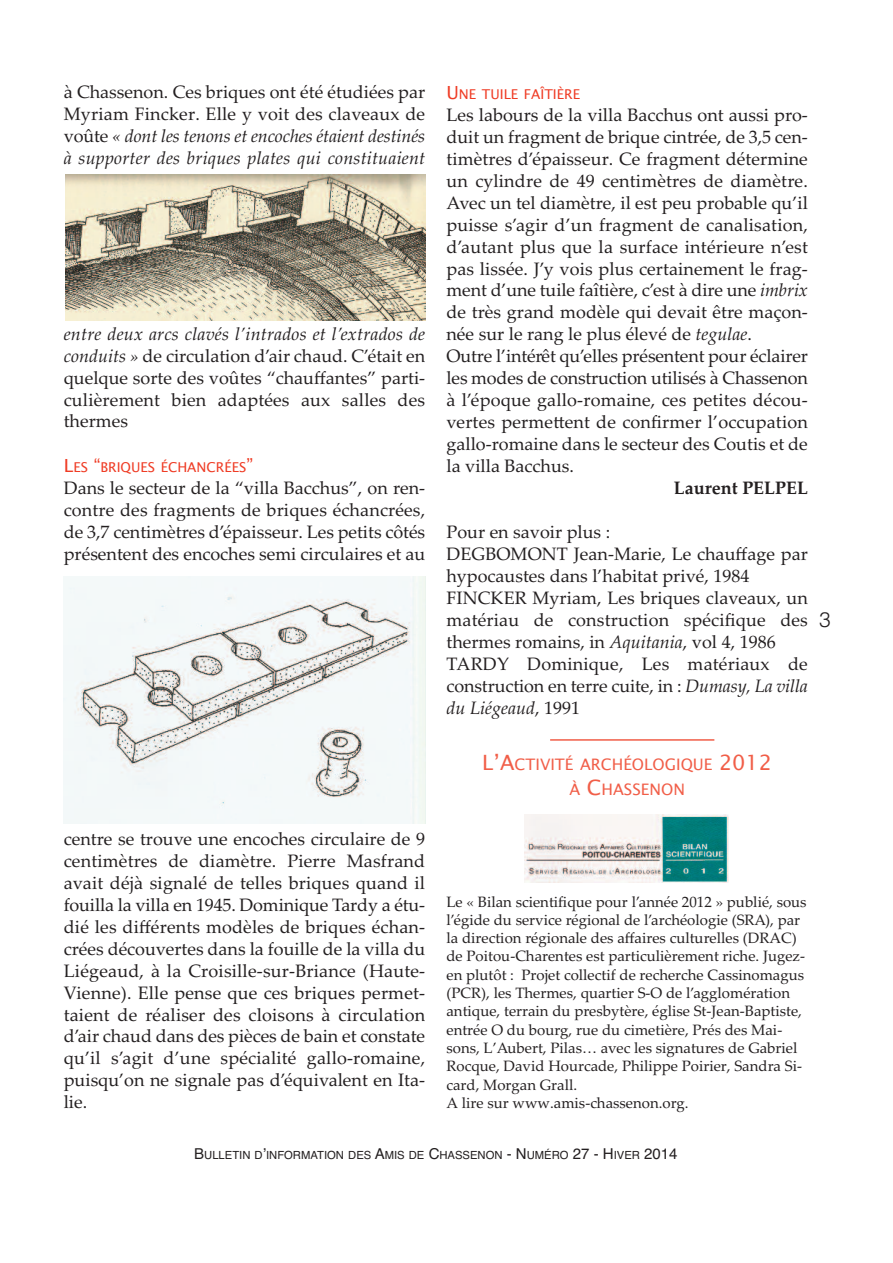
<style>
.page{position:relative;width:893px;height:1263px;background:#fff}
.page>*{position:absolute;margin:0;border:0;box-sizing:border-box;transform-origin:0 0}
.t1{font:300 21px "Helvetica";color:#231f20}
.t2{font:18px/21.9px "Palatino Linotype";color:#231f20;text-align:justify}
.t3{font:italic 18px/21.9px "Palatino Linotype";letter-spacing:.01em;color:#231f20;text-align:justify}
.t4{font:700 18px "Palatino Linotype";color:#231f20}
.t5{font:15.75px/25.2px "Lucida Sans";color:#f15e48;text-align:center}
.t6{font:15px/18.3px "Palatino Linotype";color:#231f20}
.t7{font:13.5px "Lucida Sans";color:#ef3c25}
.t8{font:11.25px "Helvetica";color:#231f20}
.s1{font-style:normal}
.s2{font-style:italic}
.s3{font-size:18px}
.s4{font-size:21px}
.s5{font-size:15px}
</style>
<div class="page">
<img style="left:65px;top:174px;width:360px;height:147px">
<img style="left:64px;top:577px;width:361px;height:246px">
<hr style="left:550px;top:739px;width:164px;height:2px;background:#f15e48">
<img style="left:525px;top:814px;width:203px;height:68px">
<p class="t3" style="left:64px;top:81px;width:363px"><span class="s1">à Chassenon. Ces briques ont été étudiées par Myriam Fincker. Elle y voit des claveaux de voûte</span> « dont les tenons et encoches étaient destinés à supporter des briques plates qui constituaient</p>
<p class="t2" style="left:64px;top:322px;width:363px"><span class="s2">entre deux arcs clavés l’intrados et l’extrados de conduits »</span> de circulation d’air chaud. C’était en quelque sorte des voûtes “chauffantes” parti&shy;culièrement bien adaptées aux salles des thermes</p>
<p class="t7" style="left:64px;top:459px;width:191px"><span class="s3">L</span>ES <span class="s3">“</span>BRIQUES ÉCHANCRÉES<span class="s3">”</span></p>
<p class="t2" style="left:64px;top:476px;width:363px">Dans le secteur de la “villa Bacchus”, on ren&shy;contre des fragments de briques échancrées, de 3,7 centimètres d’épaisseur. Les petits côtés présentent des encoches semi circulaires et au</p>
<p class="t7" style="left:446px;top:86px;width:135px"><span class="s3">U</span>NE TUILE FAÎTIÈRE</p>
<p class="t2" style="left:446px;top:104px;width:363px;text-align:left">Les labours de la villa Bacchus ont aussi pro&shy;duit un fragment de brique cintrée, de 3,5 cen&shy;timètres d’épaisseur. Ce fragment détermine un cylindre de 49 centimètres de diamètre.<br>Avec un tel diamètre, il est peu probable qu’il puisse s’agir d’un fragment de canalisation, d’autant plus que la surface intérieure n’est pas lissée. J’y vois plus certainement le frag&shy;ment d’une tuile faîtière, c’est à dire une <span class="s2">imbrix </span>de très grand modèle qui devait être maçon&shy;née sur le rang le plus élevé de <span class="s2">tegulae</span>.<br>Outre l’intérêt qu’elles présentent pour éclairer les modes de construction utilisés à Chassenon à l’époque gallo-romaine, ces petites décou&shy;vertes permettent de confirmer l’occupation gallo-romaine dans le secteur des Coutis et de la villa Bacchus.</p>
<p class="t4" style="left:674px;top:477px;width:135px">Laurent PELPEL</p>
<p class="t2" style="left:446px;top:521px;width:363px;text-align:left">Pour en savoir plus :<br>DEGBOMONT Jean-Marie, Le chauffage par hypocaustes dans l’habitat privé, 1984<br>FINCKER Myriam, Les briques claveaux, un matériau de construction spécifique des thermes romains, in <span class="s2">Aquitania</span>, vol 4, 1986<br>TARDY Dominique, Les matériaux de construction en terre cuite, in : <span class="s2">Dumasy, La villa du Liégeaud</span>, 1991</p>
<p class="t1" style="left:819px;top:607px;width:13px">3</p>
<p class="t5" style="left:482px;top:752px;width:291px"><span class="s4">L’A</span>CTIVITÉ ARCHÉOLOGIQUE <span class="s4">2012<br></span>À <span class="s4">C</span>HASSENON</p>
<p class="t2" style="left:64px;top:828px;width:363px">centre se trouve une encoches circulaire de 9 centimètres de diamètre. Pierre Masfrand avait déjà signalé de telles briques quand il fouilla la villa en 1945. Dominique Tardy a étu&shy;dié les différents modèles de briques échan&shy;crées découvertes dans la fouille de la villa du Liégeaud, à la Croisille-sur-Briance (Haute-Vienne). Elle pense que ces briques permet&shy;taient de réaliser des cloisons à circulation d’air chaud dans des pièces de bain et constate qu’il s’agit d’une spécialité gallo-romaine, puisqu’on ne signale pas d’équivalent en Ita&shy;lie.</p>
<p class="t6" style="left:446px;top:892px;width:362px">Le « Bilan scientifique pour l’année 2012 » publié, sous l’égide du service régional de l’archéologie (SRA), par la direction régionale des affaires culturelles (DRAC) de Poitou-Charentes est particulièrement riche. Jugez&shy;en plutôt : Projet collectif de recherche Cassinomagus (PCR), les Thermes, quartier S-O de l’agglomération antique, terrain du presbytère, église St-Jean-Baptiste, entrée O du bourg, rue du cimetière, Prés des Mai&shy;sons, L’Aubert, Pilas… avec les signatures de Gabriel Rocque, David Hourcade, Philippe Poirier, Sandra Si&shy;card, Morgan Grall.<br>A lire sur www.amis-chassenon.org.</p>
<p class="t8" style="left:194px;top:1149px;width:485px"><span class="s5">B</span>ULLETIN D<span class="s5">’</span>INFORMATION DES <span class="s5">A</span>MIS DE <span class="s5">C</span>HASSENON <span class="s5">- N</span>UMÉRO <span class="s5">27 - H</span>IVER <span class="s5">2014</span></p>
</div>
